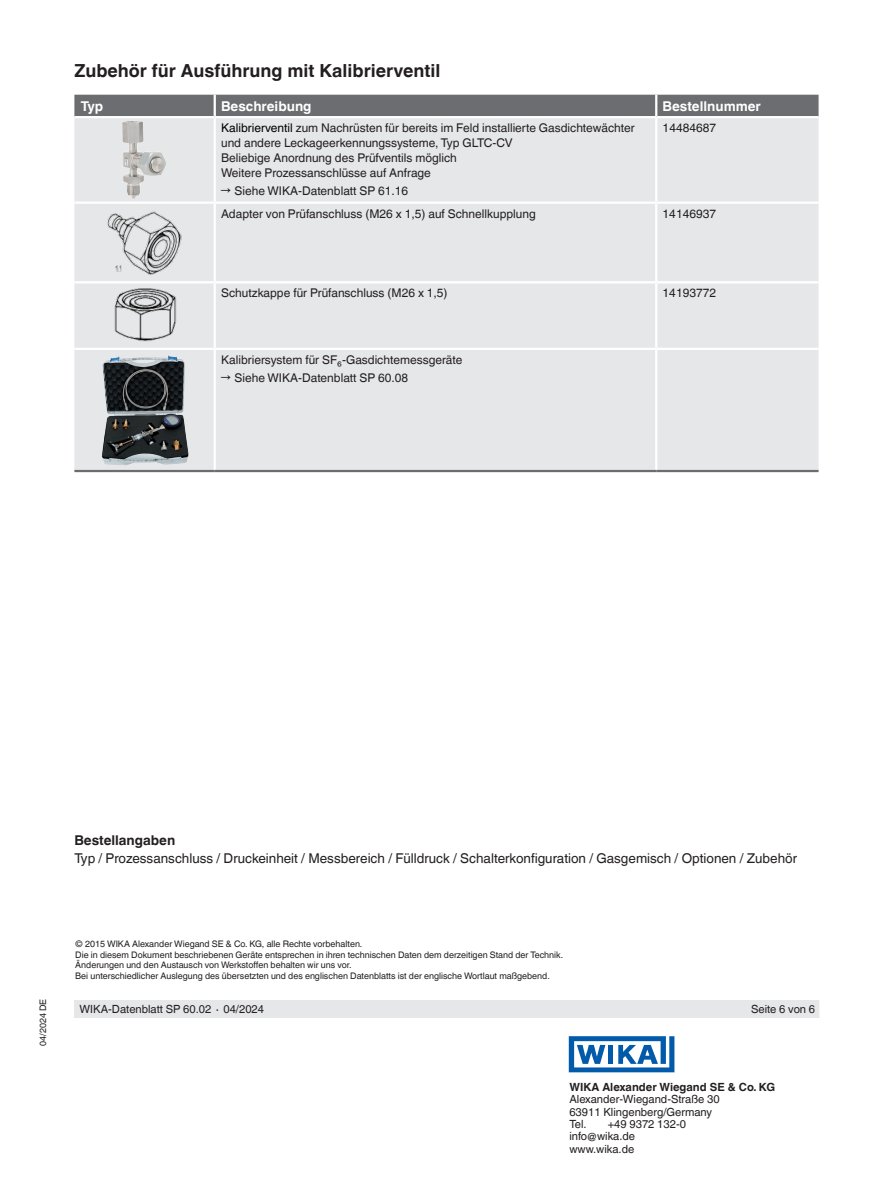
<style>
.page{position:relative;width:893px;height:1188px;background:#fff}
.page>*{position:absolute;margin:0;border:0;box-sizing:border-box;transform-origin:0 0}
.t1{font:700 18px "Helvetica World";color:#231f20}
.t2{font:13.5px "Helvetica World";color:#231f20}
.t3{font:700 13.5px "Helvetica World";color:#fff}
.t4{font:700 13.5px "Helvetica World";color:#231f20}
.t5{font:12px/15px "Helvetica World";color:#231f20}
.t6{font:11.25px/12.3px "Helvetica World";color:#231f20}
.t7{font:700 11.25px "Helvetica World";color:#231f20}
.t8{font:9px/10.5px "Helvetica World";color:#231f20}
.s1{color:#000}
.s2{font-size:13.5px}
</style>
<div class="page">
<div style="left:74px;top:1000px;width:745px;height:18px;background:#e6e7e9"></div>
<svg style="left:569px;top:1036px;width:105px;height:36px"></svg>
<div style="left:74px;top:95px;width:745px;height:21px;background:#6c6d70"></div>
<div style="left:74px;top:118px;width:745px;height:352px;background:#e6e7e9"></div>
<hr style="left:214px;top:95px;width:2px;height:21px;background:#fff">
<hr style="left:655px;top:95px;width:2px;height:21px;background:#fff">
<hr style="left:214px;top:118px;width:2px;height:84px;background:#fff">
<hr style="left:655px;top:118px;width:2px;height:84px;background:#fff">
<hr style="left:74px;top:202px;width:141px;height:2px;background:#fff">
<hr style="left:215px;top:202px;width:441px;height:2px;background:#fff">
<hr style="left:214px;top:204px;width:2px;height:77px;background:#fff">
<hr style="left:656px;top:202px;width:163px;height:2px;background:#fff">
<hr style="left:655px;top:204px;width:2px;height:77px;background:#fff">
<hr style="left:74px;top:281px;width:141px;height:2px;background:#fff">
<hr style="left:215px;top:281px;width:441px;height:2px;background:#fff">
<hr style="left:214px;top:283px;width:2px;height:65px;background:#fff">
<hr style="left:656px;top:281px;width:163px;height:2px;background:#fff">
<hr style="left:655px;top:283px;width:2px;height:65px;background:#fff">
<hr style="left:74px;top:348px;width:141px;height:2px;background:#fff">
<hr style="left:215px;top:348px;width:441px;height:2px;background:#fff">
<hr style="left:214px;top:350px;width:2px;height:120px;background:#fff">
<hr style="left:656px;top:348px;width:163px;height:2px;background:#fff">
<hr style="left:655px;top:350px;width:2px;height:120px;background:#fff">
<hr style="left:74px;top:470px;width:141px;height:2px;background:#6c6d70">
<hr style="left:215px;top:470px;width:441px;height:2px;background:#6c6d70">
<hr style="left:656px;top:470px;width:163px;height:2px;background:#6c6d70">
<img style="left:102px;top:209px;width:85px;height:67px">
<img style="left:113px;top:289px;width:63px;height:53px">
<img style="left:122px;top:121px;width:44px;height:78px">
<img style="left:102px;top:355px;width:87px;height:110px">
<h1 class="t1" style="left:74px;top:60px;width:368px">Zubehör für Ausführung mit Kalibrierventil</h1>
<p class="t3" style="left:81px;top:98px;width:24px">Typ</p>
<p class="t3" style="left:221px;top:98px;width:92px">Beschreibung</p>
<p class="t3" style="left:663px;top:98px;width:100px">Bestellnummer</p>
<p class="t5" style="left:221px;top:120px;width:415px"><span class="s1">Kalibrierventil</span> zum Nachrüsten für bereits im Feld installierte Gasdichtewächter und andere Leckageerkennungssysteme, Typ GLTC-CV<br>Beliebige Anordnung des Prüfventils möglich<br>Weitere Prozessanschlüsse auf Anfrage</p>
<p class="t5" style="left:221px;top:183px;width:189px"><span class="s2">→</span> Siehe WIKA-Datenblatt SP 61.16</p>
<p class="t5" style="left:663px;top:120px;width:55px">14484687</p>
<p class="t5" style="left:221px;top:206px;width:316px">Adapter von Prüfanschluss (M26 x 1,5) auf Schnellkupplung</p>
<p class="t5" style="left:663px;top:206px;width:55px">14146937</p>
<p class="t5" style="left:221px;top:286px;width:228px">Schutzkappe für Prüfanschluss (M26 x 1,5)</p>
<p class="t5" style="left:663px;top:286px;width:55px">14193772</p>
<p class="t5" style="left:221px;top:352px;width:243px">Kalibriersystem für SF₆-Gasdichtemessgeräte</p>
<p class="t5" style="left:221px;top:370px;width:189px"><span class="s2">→</span> Siehe WIKA-Datenblatt SP 60.08</p>
<p class="t4" style="left:74px;top:832px;width:102px">Bestellangaben</p>
<p class="t2" style="left:74px;top:850px;width:724px">Typ / Prozessanschluss / Druckeinheit / Messbereich / Fülldruck / Schalterkonfiguration / Gasgemisch / Optionen / Zubehör</p>
<p class="t8" style="left:38px;top:1046px;width:49px;rotate:-90deg">04/2024 DE</p>
<p class="t8" style="left:75px;top:939px;width:489px">© 2015 WIKA Alexander Wiegand SE &amp; Co. KG, alle Rechte vorbehalten.<br>Die in diesem Dokument beschriebenen Geräte entsprechen in ihren technischen Daten dem derzeitigen Stand der Technik.<br>Änderungen und den Austausch von Werkstoffen behalten wir uns vor.<br>Bei unterschiedlicher Auslegung des übersetzten und des englischen Datenblatts ist der englische Wortlaut maßgebend.</p>
<p class="t6" style="left:80px;top:1003px;width:186px">WIKA-Datenblatt SP 60.02 ∙ 04/2024</p>
<p class="t6" style="left:751px;top:1003px;width:66px">Seite 6 von 6</p>
<p class="t7" style="left:569px;top:1081px;width:207px">WIKA Alexander Wiegand SE &amp; Co. KG</p>
<p class="t6" style="left:569px;top:1093px;width:152px">Alexander-Wiegand-Straße 30<br>63911 Klingenberg/Germany<br>Tel.</p>
<p class="t6" style="left:569px;top:1118px;width:118px;text-indent:38px">+49 9372 132-0 info@wika.de www.wika.de</p>
</div>
